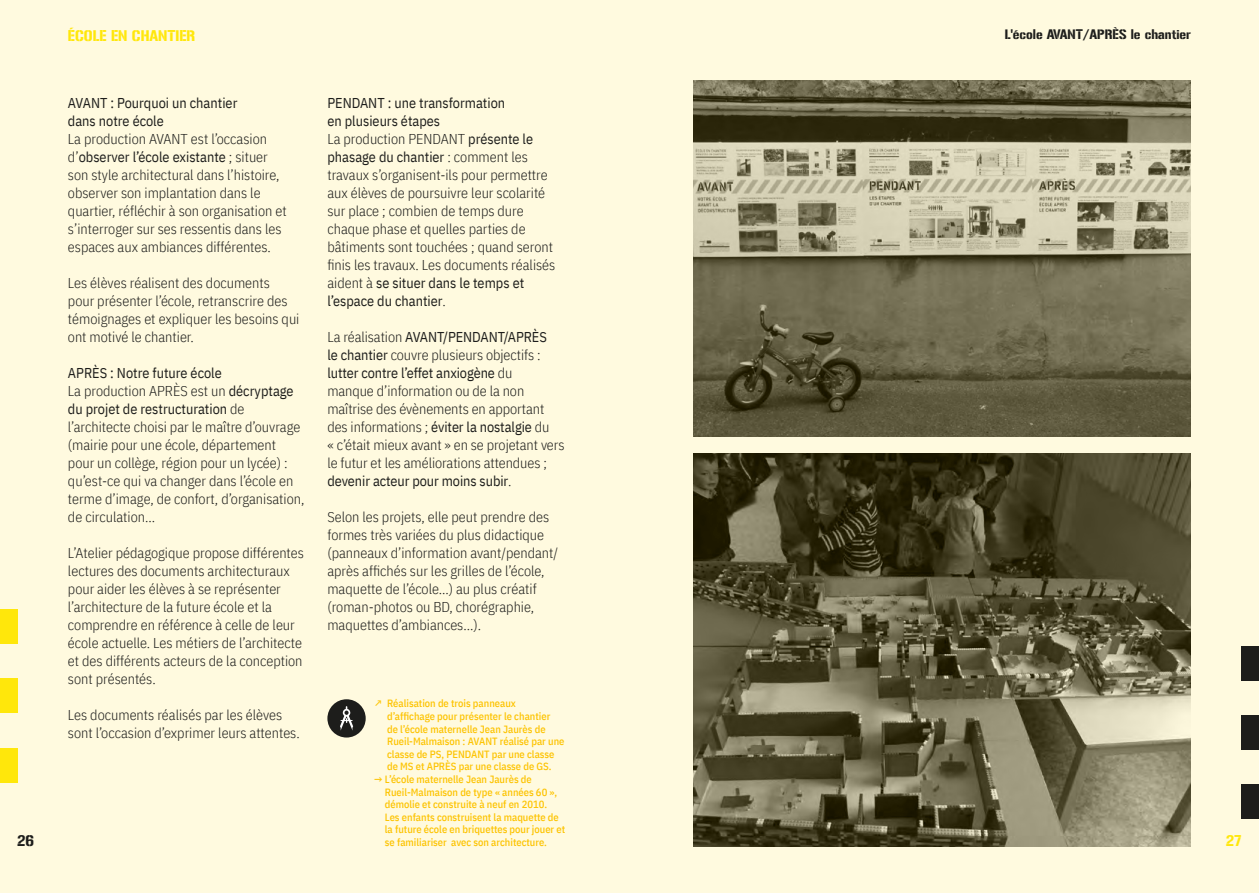
<style>
.page{position:relative;width:1259px;height:893px;background:#fffadf}
.page>*{position:absolute;margin:0;border:0;box-sizing:border-box;transform-origin:0 0}
.t1{font:300 14.25px/18px "IBM Plex Sans Cond";color:#1d1d1b}
.t2{font:14.25px/18px "IBM Plex Sans Cond";color:#1d1d1b}
.t3{font:13.5px "Gunplay";color:#ffe70b}
.t4{font:13.5px "Gunplay";color:#1d1d1b}
.t5{font:12px "Gunplay";color:#1d1d1b}
.t6{font:500 10.5px/12.6px "IBM Plex Sans Cond";color:#fdc300}
.s1{font-weight:400}
</style>
<div class="page">
<div style="left:0;top:748px;width:17px;height:35px;background:#ffe70b"></div>
<div style="left:0;top:679px;width:17px;height:34px;background:#ffe70b"></div>
<div style="left:0;top:609px;width:17px;height:34px;background:#ffe70b"></div>
<img style="left:693px;top:453px;width:498px;height:393px">
<div style="left:1242px;top:784px;width:17px;height:34px;background:#1d1d1b"></div>
<div style="left:1242px;top:715px;width:17px;height:34px;background:#1d1d1b"></div>
<div style="left:1242px;top:646px;width:17px;height:35px;background:#1d1d1b"></div>
<img style="left:693px;top:80px;width:498px;height:356px">
<div style="left:327px;top:699px;width:39px;height:38px;background:#1d1d1b;border-radius:50%"></div>
<svg style="left:340px;top:706px;width:13px;height:25px"></svg>
<p class="t3" style="left:68px;top:27px;width:129px">ÉCOLE EN CHANTIER</p>
<p class="t1" style="left:327px;top:93px;width:229px"><span class="s1">PENDANT : une transformation<br>en plusieurs étapes<br></span>La production PENDANT <span class="s1">présente le phasage du chantier</span> : comment les travaux s’organisent-ils pour permettre aux élèves de poursuivre leur scolarité sur place ; combien de temps dure chaque phase et quelles parties de bâtiments sont touchées ; quand seront finis les travaux. Les documents réalisés aident à <span class="s1">se situer dans le temps et l’espace du chantier</span>.</p>
<p class="t1" style="left:327px;top:327px;width:239px">La réalisation <span class="s1">AVANT/PENDANT/APRÈS<br>le chantier</span> couvre plusieurs objectifs : <span class="s1">lutter contre l’effet anxiogène</span> du<br>manque d’information ou de la non maîtrise des évènements en apportant des informations ; <span class="s1">éviter la nostalgie</span> du<br>« c’était mieux avant » en se projetant vers le futur et les améliorations attendues ; <span class="s1">devenir acteur pour moins subir</span>.</p>
<p class="t1" style="left:327px;top:507px;width:232px">Selon les projets, elle peut prendre des formes très variées du plus didactique (panneaux d’information avant/pendant/ après affichés sur les grilles de l’école, maquette de l’école...) au plus créatif (roman-photos ou BD, chorégraphie, maquettes d’ambiances...).</p>
<p class="t2" style="left:68px;top:93px;width:171px">AVANT : Pourquoi un chantier dans notre école</p>
<p class="t1" style="left:68px;top:129px;width:220px">La production AVANT est l’occasion d’<span class="s1">observer l’école existante</span> ; situer son style architectural dans l’histoire, observer son implantation dans le quartier, réfléchir à son organisation et s’interroger sur ses ressentis dans les espaces aux ambiances différentes.</p>
<p class="t1" style="left:68px;top:273px;width:233px">Les élèves réalisent des documents pour présenter l’école, retranscrire des témoignages et expliquer les besoins qui ont motivé le chantier.</p>
<p class="t1" style="left:68px;top:363px;width:238px"><span class="s1">APRÈS : Notre future école<br></span>La production APRÈS est un <span class="s1">décryptage du projet de restructuration</span> de l’architecte choisi par le maître d’ouvrage (mairie pour une école, département pour un collège, région pour un lycée) : qu’est-ce qui va changer dans l’école en terme d’image, de confort, d’organisation, de circulation...</p>
<p class="t1" style="left:68px;top:543px;width:237px">L’Atelier pédagogique propose différentes lectures des documents architecturaux pour aider les élèves à se représenter l’architecture de la future école et la comprendre en référence à celle de leur école actuelle. Les métiers de l’architecte et des différents acteurs de la conception sont présentés.</p>
<p class="t1" style="left:68px;top:705px;width:233px">Les documents réalisés par les élèves sont l’occasion d’exprimer leurs attentes.</p>
<p class="t6" style="left:387px;top:696px;width:179px;text-indent:-13px">↗ Réalisation de trois panneaux d’affichage pour présenter le chantier<br>de l’école maternelle Jean Jaurès de Rueil-Malmaison : AVANT réalisé par une classe de PS, PENDANT par une classe de MS et APRÈS par une classe de GS.</p>
<p class="t6" style="left:385px;top:772px;width:182px;text-indent:-11px">→ L’école maternelle Jean Jaurès de Rueil-Malmaison de type « années 60 », démolie et construite à neuf en 2010.<br>Les enfants construisent la maquette de la future école en briquettes pour jouer et</p>
<p class="t4" style="left:17px;top:833px;width:19px">26</p>
<p class="t6" style="left:385px;top:835px;width:163px">se familiariser avec son architecture.</p>
<p class="t5" style="left:1004px;top:28px;width:188px">L'école AVANT/APRÈS le chantier</p>
<p class="t3" style="left:1225px;top:833px;width:17px">27</p>
</div>
